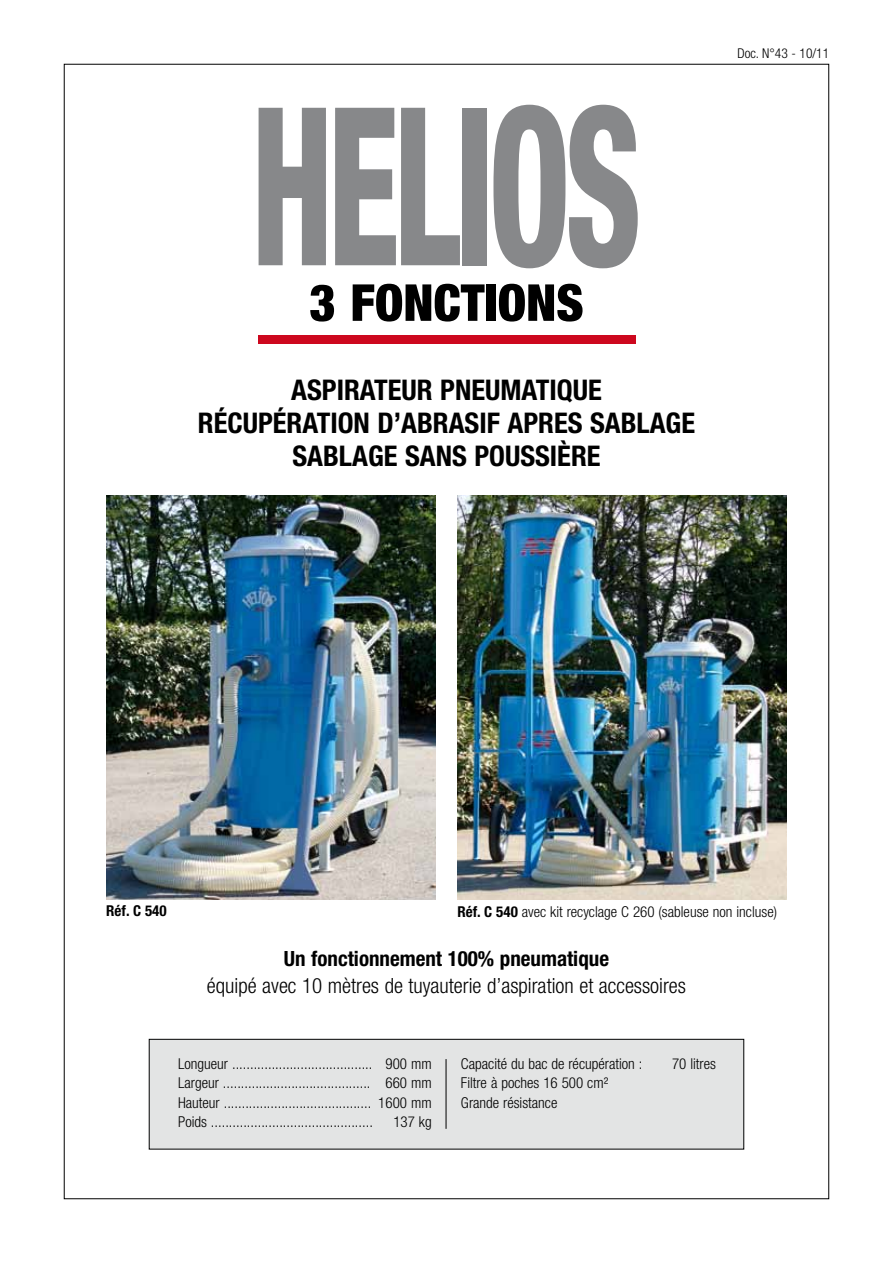
<style>
.page{position:relative;width:893px;height:1263px;background:#fff}
.page>*{position:absolute;margin:0;border:0;box-sizing:border-box;transform-origin:0 0}
.t1{font:800 condensed 220.5px "Helvetica Neue";letter-spacing:-.04em;color:#87888a;scale:.65 1}
.t2{font:900 condensed 51px "Helvetica Neue";color:#000}
.t3{font:700 condensed 28.5px/33px "Helvetica Neue";color:#000;text-align:center}
.t4{font:300 condensed 21px "Helvetica Neue";color:#000}
.t5{font:700 condensed 21px "Helvetica Neue";color:#000}
.t6{font:300 condensed 15px/19.5px "Helvetica Neue";color:#000;text-align:justify}
.t7{font:700 condensed 15px "Helvetica Neue";color:#000}
.t8{font:300 condensed 13.5px "Helvetica Neue";color:#000}
.s1{font-weight:700}
</style>
<div class="page">
<img style="left:106px;top:495px;width:330px;height:404px">
<img style="left:457px;top:495px;width:330px;height:404px">
<div style="left:258px;top:335px;width:377px;height:9px;background:#cd071e"></div>
<div style="left:149px;top:1039px;width:595px;height:110px;background:#e3e4e4"></div>
<div style="left:149px;top:1039px;width:595px;height:110px;border:1px solid #000"></div>
<hr style="left:446px;top:1059px;width:1px;height:70px;background:#000">
<h1 class="t1" style="left:251px;top:50px;width:603px">HELIOS</h1>
<h2 class="t2" style="left:309px;top:271px;width:276px">3 FONCTIONS</h2>
<h3 class="t3" style="left:198px;top:373px;width:499px">ASPIRATEUR PNEUMATIQUE<br>RÉCUPÉRATION D’ABRASIF APRES SABLAGE<br>SABLAGE SANS POUSSIÈRE</h3>
<p class="t8" style="left:737px;top:46px;width:93px">Doc. N°43 - 10/11</p>
<p class="t7" style="left:106px;top:902px;width:62px">Réf. C 540</p>
<p class="t6" style="left:458px;top:901px;width:321px"><span class="s1">Réf. C 540</span> avec kit recyclage C 260 (sableuse non incluse)</p>
<h3 class="t5" style="left:284px;top:945px;width:327px">Un fonctionnement 100% pneumatique</h3>
<h3 class="t4" style="left:207px;top:973px;width:481px">équipé avec 10 mètres de tuyauterie d’aspiration et accessoires</h3>
<p class="t6" style="left:178px;top:1053px;width:255px">Longueur ....................................... 900 mm Largeur ......................................... 660 mm Hauteur ......................................... 1600 mm Poids .............................................</p>
<p class="t6" style="left:393px;top:1112px;width:40px">137 kg</p>
<p class="t6" style="left:461px;top:1053px;width:183px">Capacité du bac de récupération :</p>
<p class="t6" style="left:672px;top:1053px;width:45px">70 litres</p>
<p class="t6" style="left:461px;top:1073px;width:149px">Filtre à poches 16 500 cm²<br>Grande résistance</p>
</div>
